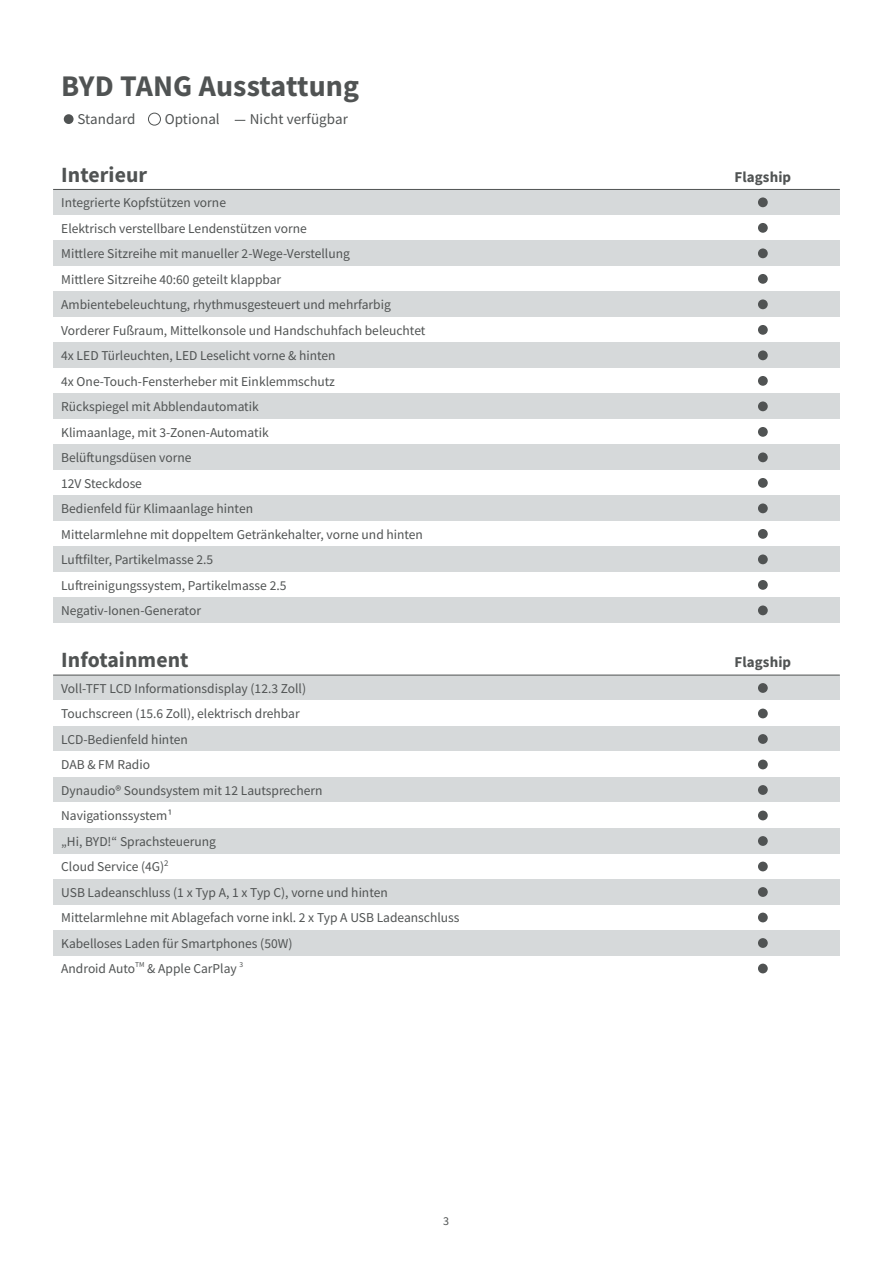
<style>
.page{position:relative;width:893px;height:1263px;background:#fff}
.page>*{position:absolute;margin:0;border:0;box-sizing:border-box;transform-origin:0 0}
.t1{font:700 30px "Source Sans Pro";letter-spacing:.005em;color:#505353}
.t2{font:700 21.75px "Source Sans Pro";letter-spacing:.005em;color:#505353}
.t3{font:15px "Source Sans Pro";letter-spacing:.005em;color:#505353}
.t4{font:700 15px "Source Sans Pro";letter-spacing:.005em;color:#505353}
.t5{font:13.5px/25.5px "Source Sans Pro";color:#505353}
.t6{font:12px "Source Sans Pro";color:#505353}
</style>
<div class="page">
<div style="left:53px;top:189px;width:787px;height:26px;background:#d6d9da"></div>
<div style="left:53px;top:240px;width:787px;height:26px;background:#d6d9da"></div>
<div style="left:53px;top:291px;width:787px;height:26px;background:#d6d9da"></div>
<div style="left:53px;top:342px;width:787px;height:26px;background:#d6d9da"></div>
<div style="left:53px;top:394px;width:787px;height:25px;background:#d6d9da"></div>
<div style="left:53px;top:445px;width:787px;height:25px;background:#d6d9da"></div>
<div style="left:53px;top:496px;width:787px;height:25px;background:#d6d9da"></div>
<div style="left:53px;top:547px;width:787px;height:25px;background:#d6d9da"></div>
<div style="left:53px;top:598px;width:787px;height:25px;background:#d6d9da"></div>
<div style="left:758px;top:197px;width:10px;height:10px;background:#505353;border-radius:50%"></div>
<div style="left:758px;top:223px;width:10px;height:10px;background:#505353;border-radius:50%"></div>
<div style="left:758px;top:248px;width:10px;height:10px;background:#505353;border-radius:50%"></div>
<div style="left:758px;top:274px;width:10px;height:10px;background:#505353;border-radius:50%"></div>
<div style="left:758px;top:299px;width:10px;height:10px;background:#505353;border-radius:50%"></div>
<div style="left:758px;top:325px;width:10px;height:10px;background:#505353;border-radius:50%"></div>
<div style="left:758px;top:350px;width:10px;height:10px;background:#505353;border-radius:50%"></div>
<div style="left:758px;top:376px;width:10px;height:10px;background:#505353;border-radius:50%"></div>
<div style="left:758px;top:401px;width:10px;height:10px;background:#505353;border-radius:50%"></div>
<div style="left:758px;top:427px;width:10px;height:10px;background:#505353;border-radius:50%"></div>
<div style="left:758px;top:452px;width:10px;height:10px;background:#505353;border-radius:50%"></div>
<div style="left:758px;top:478px;width:10px;height:10px;background:#505353;border-radius:50%"></div>
<div style="left:758px;top:503px;width:10px;height:10px;background:#505353;border-radius:50%"></div>
<div style="left:758px;top:529px;width:10px;height:10px;background:#505353;border-radius:50%"></div>
<div style="left:758px;top:554px;width:10px;height:10px;background:#505353;border-radius:50%"></div>
<div style="left:758px;top:580px;width:10px;height:10px;background:#505353;border-radius:50%"></div>
<div style="left:758px;top:605px;width:10px;height:10px;background:#505353;border-radius:50%"></div>
<hr style="left:53px;top:189px;width:787px;height:1px;background:#505353">
<div style="left:53px;top:675px;width:787px;height:26px;background:#d6d9da"></div>
<div style="left:53px;top:726px;width:787px;height:26px;background:#d6d9da"></div>
<div style="left:53px;top:777px;width:787px;height:26px;background:#d6d9da"></div>
<div style="left:53px;top:828px;width:787px;height:26px;background:#d6d9da"></div>
<div style="left:53px;top:879px;width:787px;height:26px;background:#d6d9da"></div>
<div style="left:53px;top:930px;width:787px;height:26px;background:#d6d9da"></div>
<div style="left:758px;top:683px;width:10px;height:10px;background:#505353;border-radius:50%"></div>
<div style="left:758px;top:709px;width:10px;height:9px;background:#505353;border-radius:50%"></div>
<div style="left:758px;top:734px;width:10px;height:10px;background:#505353;border-radius:50%"></div>
<div style="left:758px;top:760px;width:10px;height:9px;background:#505353;border-radius:50%"></div>
<div style="left:758px;top:785px;width:10px;height:10px;background:#505353;border-radius:50%"></div>
<div style="left:758px;top:811px;width:10px;height:9px;background:#505353;border-radius:50%"></div>
<div style="left:758px;top:836px;width:10px;height:10px;background:#505353;border-radius:50%"></div>
<div style="left:758px;top:862px;width:10px;height:9px;background:#505353;border-radius:50%"></div>
<div style="left:758px;top:887px;width:10px;height:10px;background:#505353;border-radius:50%"></div>
<div style="left:758px;top:913px;width:10px;height:9px;background:#505353;border-radius:50%"></div>
<div style="left:758px;top:938px;width:10px;height:10px;background:#505353;border-radius:50%"></div>
<div style="left:758px;top:964px;width:10px;height:9px;background:#505353;border-radius:50%"></div>
<hr style="left:53px;top:675px;width:787px;height:1px;background:#505353">
<div style="left:64px;top:114px;width:10px;height:10px;background:#505353;border-radius:50%"></div>
<div style="left:148px;top:113px;width:13px;height:12px;border:1px solid #505353;border-radius:50%"></div>
<h1 class="t1" style="left:61px;top:65px;width:299px">BYD TANG Ausstattung</h1>
<p class="t3" style="left:78px;top:110px;width:59px">Standard</p>
<p class="t3" style="left:165px;top:110px;width:57px">Optional</p>
<p class="t3" style="left:250px;top:110px;width:100px">Nicht verfügbar</p>
<h2 class="t2" style="left:61px;top:160px;width:87px">Interieur</h2>
<p class="t4" style="left:735px;top:167px;width:58px">Flagship</p>
<p class="t5" style="left:61px;top:190px;width:366px">Integrierte Kopfstützen vorne<br>Elektrisch verstellbare Lendenstützen vorne<br>Mittlere Sitzreihe mit manueller 2-Wege-Verstellung<br>Mittlere Sitzreihe 40:60 geteilt klappbar<br>Ambientebeleuchtung, rhythmusgesteuert und mehrfarbig Vorderer Fußraum, Mittelkonsole und Handschuhfach beleuchtet 4x LED Türleuchten, LED Leselicht vorne &amp; hinten<br>4x One-Touch-Fensterheber mit Einklemmschutz<br>Rückspiegel mit Abblendautomatik<br>Klimaanlage, mit 3-Zonen-Automatik<br>Belüftungsdüsen vorne<br>12V Steckdose<br>Bedienfeld für Klimaanlage hinten<br>Mittelarmlehne mit doppeltem Getränkehalter, vorne und hinten Luftfilter, Partikelmasse 2.5<br>Luftreinigungssystem, Partikelmasse 2.5<br>Negativ-Ionen-Generator</p>
<h2 class="t2" style="left:61px;top:645px;width:129px">Infotainment</h2>
<p class="t4" style="left:735px;top:652px;width:58px">Flagship</p>
<p class="t5" style="left:61px;top:675px;width:400px">Voll-TFT LCD Informationsdisplay (12.3 Zoll)<br>Touchscreen (15.6 Zoll), elektrisch drehbar<br>LCD-Bedienfeld hinten<br>DAB &amp; FM Radio<br>Dynaudio® Soundsystem mit 12 Lautsprechern<br>Navigationssystem¹<br>„Hi, BYD!“ Sprachsteuerung<br>Cloud Service (4G)<sup>2<br></sup>USB Ladeanschluss (1 x Typ A, 1 x Typ C), vorne und hinten Mittelarmlehne mit Ablagefach vorne inkl. 2 x Typ A USB Ladeanschluss Kabelloses Laden für Smartphones (50W)<br>Android Auto<sup>TM</sup> &amp; Apple CarPlay <sup>3</sup></p>
<p class="t6" style="left:443px;top:1213px;width:7px">3</p>
</div>
